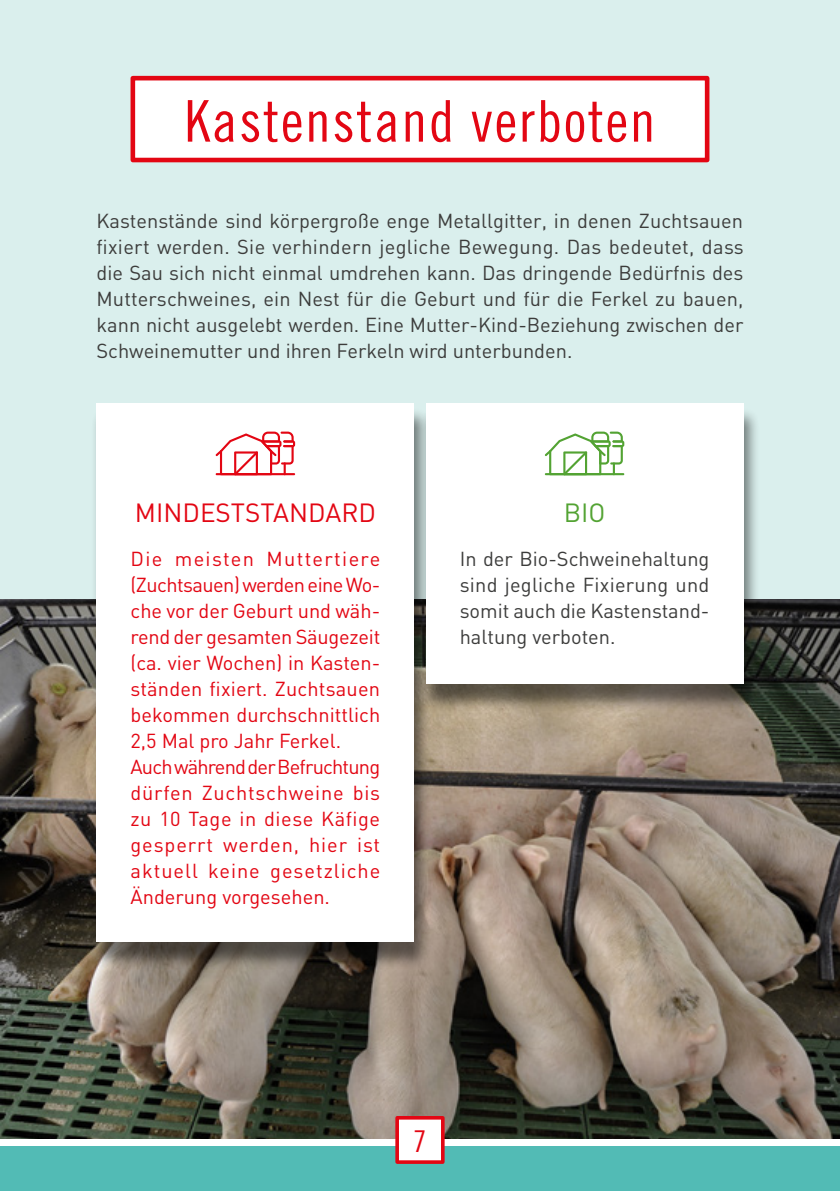
<style>
.page{position:relative;width:840px;height:1191px;background:#fff}
.page>*{position:absolute;margin:0;border:0;box-sizing:border-box;transform-origin:0 0}
.t1{font:57.4px "Trade Gothic Cond Eighteen";letter-spacing:.03em;color:#e30613}
.t2{font:30px "Trade Gothic Cond Eighteen";color:#e30613}
.t3{font:26px "DIN";color:#e30613}
.t4{font:26px "DIN";color:#53a333}
.t5{font:20px/26px "DIN";color:#3c3c3b;text-align:justify}
.t6{font:20px/26px "DIN";color:#e30613}
</style>
<div class="page">
<div style="left:0;top:0;width:839px;height:1138px;background:#daefed"></div>
<img style="left:0;top:599px;width:839px;height:539px">
<div style="left:0;top:1146px;width:839px;height:45px;background:#52bbb5"></div>
<div style="left:133px;top:78px;width:573px;height:82px;background:#fff"></div>
<div style="left:130px;top:76px;width:579px;height:86px;border:5px solid #e30613"></div>
<div style="left:91px;top:408px;width:340px;height:561px;background:#000;opacity:.5"></div>
<div style="left:96px;top:403px;width:318px;height:539px;background:#fff"></div>
<div style="left:419px;top:408px;width:341px;height:303px;background:#000;opacity:.5"></div>
<div style="left:425px;top:403px;width:318px;height:280px;background:#fff"></div>
<div style="left:397px;top:1117px;width:45px;height:45px;background:#fff"></div>
<div style="left:395px;top:1116px;width:49px;height:47px;border:4px solid #e30613"></div>
<svg style="left:215px;top:431px;width:80px;height:42px"></svg>
<hr style="left:215px;top:473px;width:80px;height:2px;background:#e30613">
<svg style="left:545px;top:431px;width:79px;height:42px"></svg>
<hr style="left:544px;top:473px;width:80px;height:2px;background:#53a333">
<h1 class="t1" style="left:184px;top:87px;width:472px">Kastenstand verboten</h1>
<p class="t5" style="left:96px;top:207px;width:648px">Kastenstände sind körpergroße enge Metallgitter, in denen Zuchtsauen fixiert werden. Sie verhindern jegliche Bewegung. Das bedeutet, dass die Sau sich nicht einmal umdrehen kann. Das dringende Bedürfnis des Mutterschweines, ein Nest für die Geburt und für die Ferkel zu bauen, kann nicht ausgelebt werden. Eine Mutter-Kind-Beziehung zwischen der Schweinemutter und ihren Ferkeln wird unterbunden.</p>
<h3 class="t3" style="left:135px;top:497px;width:242px">MINDESTSTANDARD</h3>
<p class="t6" style="left:130px;top:545px;width:251px">Die meisten Muttertiere (Zuchtsauen) werden eine Wo&shy;che vor der Geburt und wäh&shy;rend der gesamten Säugezeit (ca. vier Wochen) in Kasten&shy;ständen fixiert. Zuchtsauen bekommen durchschnittlich<br>2,5 Mal pro Jahr Ferkel.<br>Auch während der Befruchtung dürfen Zuchtschweine bis zu 10 Tage in diese Käfige gesperrt werden, hier ist aktuell keine gesetzliche<br>Änderung vorgesehen.</p>
<h3 class="t4" style="left:563px;top:497px;width:43px">BIO</h3>
<p class="t5" style="left:459px;top:545px;width:251px">In der Bio-Schweinehaltung sind jegliche Fixierung und somit auch die Kastenstand&shy;haltung verboten.</p>
<h2 class="t2" style="left:413px;top:1123px;width:15px">7</h2>
</div>
